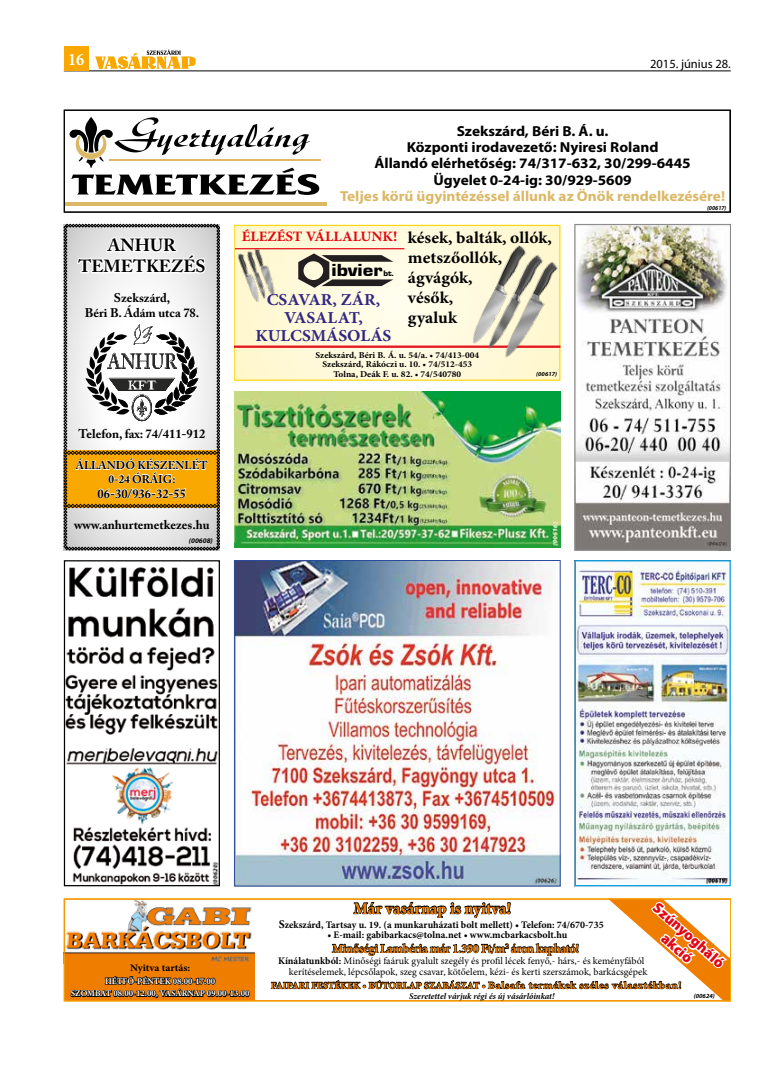
<style>
.page{position:relative;width:784px;height:1074px;background:#fff}
.page>*{position:absolute;margin:0;border:0;box-sizing:border-box;transform-origin:0 0}
.t1{font:900 18px "Eurostile";color:#000;scale:1.14 1}
.t2{font:700 17.5px/21px "Adobe Caslon Pro";color:#000;text-align:center}
.t3{font:700 condensed 17.5px "Minion Pro";color:#fff}
.t4{font:700 16.75px/20.1px "Minion Pro";color:#000;scale:1.05 1}
.t5{font:700 16.75px/17.9px "Minion Pro";color:#312783;text-align:center;scale:1.05 1}
.t6{font:700 16.25px "Minion Pro";color:#ef7d00}
.t7{font:900 15px/17.5px "Myriad Pro";color:#e30613;text-align:center}
.t8{font:700 14.5px/16.4px "Myriad Pro";color:#000;text-align:center;scale:1.05 1}
.t9{font:700 14.5px "Myriad Pro";color:#dab866;scale:1.05 1}
.t10{font:700 12.5px/15px "Adobe Caslon Pro";color:#000;text-align:center}
.t11{font:700 12.5px "Minion Pro";letter-spacing:-.03em;color:#ef7d00}
.t12{font:12.5px "Myriad Pro";color:#000}
.t13{font:700 11.25px/13.5px "Adobe Caslon Pro";color:#000;text-align:center}
.t14{font:10px/11.2px "Minion Pro";color:#000;text-align:right}
.t15{font:700 10px "Minion Pro";color:#000}
.t16{font:700 10px "Minion Pro";color:#000;scale:1.07 1}
.t17{font:700 9.62px "Minion Pro";color:#ef7d00;scale:1.05 1}
.t18{font:700 9px/9.6px "Minion Pro";color:#000;text-align:center;scale:1.05 1}
.t19{font:700 8.75px/12.5px "Minion Pro";color:#fff;text-align:center}
.t20{font:italic 700 8.75px "Minion Pro";color:#000}
.t21{font:italic 700 7px "Myriad Pro";color:#000}
.t22{font:italic 700 6.25px "Myriad Pro";color:#000}
.t23{font:italic 700 6px "Myriad Pro";color:#000;scale:.96 1}
.t24{font:italic 700 6px "Myriad Pro";color:#000;scale:1.05 1}
.s1{font-size:14.38px;color:#e30613}
.s2{font-size:8.12px}
.s3{font-size:11.88px}
.s4{font-weight:700}
.s5{font-size:10.12px}
</style>
<div class="page">
<hr style="left:64px;top:71px;width:666px;height:1px;background:#000">
<div style="left:64px;top:46px;width:25px;height:25px;background:#f8a800"></div>
<svg style="left:95px;top:50px;width:100px;height:19px"></svg>
<hr style="left:109px;top:159px;width:212px;height:2px;background:#dab866">
<svg style="left:69px;top:117px;width:250px;height:78px"></svg>
<hr style="left:64px;top:202px;width:262px;height:3px;background:#dab866">
<div style="left:64px;top:110px;width:666px;height:102px;border:1px solid #000"></div>
<img style="left:66px;top:907px;width:188px;height:55px">
<div style="left:64px;top:962px;width:190px;height:39px;background:#ef7d00"></div>
<svg style="left:70px;top:900px;width:180px;height:99px"></svg>
<svg style="left:270px;top:900px;width:458px;height:99px"></svg>
<div style="left:64px;top:898px;width:666px;height:103px;border:1px solid #f8a800"></div>
<svg style="left:64px;top:224px;width:156px;height:326px"></svg>
<img style="left:576px;top:226px;width:152px;height:322px">
<div style="left:574px;top:224px;width:156px;height:326px;border:1px solid #878787"></div>
<img style="left:576px;top:562px;width:152px;height:322px">
<div style="left:574px;top:560px;width:156px;height:326px;border:1px solid #009fe3"></div>
<img style="left:66px;top:567px;width:152px;height:317px">
<div style="left:64px;top:560px;width:156px;height:326px;border:1px solid #000"></div>
<img style="left:236px;top:562px;width:322px;height:322px">
<div style="left:234px;top:560px;width:326px;height:326px;border:1px solid #2b4c9c"></div>
<svg style="left:236px;top:227px;width:322px;height:152px;background:#fef9dc"></svg>
<div style="left:234px;top:225px;width:326px;height:156px;border:1px solid #ffd70f"></div>
<svg style="left:298px;top:253px;width:95px;height:35px;background:#a8a495"></svg>
<img style="left:236px;top:246px;width:44px;height:58px">
<hr style="left:235px;top:248px;width:169px;height:1px;background:#e30613">
<hr style="left:234px;top:345px;width:326px;height:3px;background:#e30613">
<img style="left:466px;top:243px;width:94px;height:122px">
<img style="left:234px;top:391px;width:326px;height:156px">
<h2 class="t3" style="left:68px;top:47px;width:18px">16</h2>
<p class="t12" style="left:649px;top:56px;width:82px">2015. június 28.</p>
<h2 class="t2" style="left:78px;top:235px;width:128px">ANHUR<br>TEMETKEZÉS</h2>
<p class="t10" style="left:85px;top:290px;width:116px">Szekszárd,<br>Béri B. Ádám utca 78.</p>
<p class="t10" style="left:78px;top:427px;width:128px">Telefon, fax: 74/411-912</p>
<p class="t13" style="left:76px;top:458px;width:133px">ÁLLANDÓ KÉSZENLÉT<br>0-24 ÓRÁIG:</p>
<p class="t10" style="left:98px;top:486px;width:90px">06-30/936-32-55</p>
<p class="t10" style="left:74px;top:517px;width:137px">www.anhurtemetkezes.hu</p>
<p class="t21" style="left:189px;top:536px;width:25px">(00608)</p>
<h3 class="t8" style="left:374px;top:122px;width:302px">Szekszárd, Béri B. Á. u.<br>Központi irodavezető: Nyiresi Roland<br>Állandó elérhetőség: 74/317-632, 30/299-6445<br>Ügyelet 0-24-ig: 30/929-5609</h3>
<h3 class="t9" style="left:340px;top:187px;width:368px">Teljes körű ügyintézéssel állunk az Önök rendelkezésére!</h3>
<p class="t23" style="left:706px;top:204px;width:22px">(00617)</p>
<h3 class="t4" style="left:407px;top:227px;width:139px;text-indent:-166px"><span class="s1">ÉLEZÉST VÁLLALUNK!</span> kések, balták, ollók, metszőollók, ágvágók,<br>vésők,<br>gyaluk</h3>
<h1 class="t1" style="left:331px;top:260px;width:56px">ibvier <span class="s2">bt.</span></h1>
<h3 class="t5" style="left:255px;top:291px;width:131px">CSAVAR, ZÁR,<br>VASALAT,<br>KULCSMÁSOLÁS</h3>
<p class="t18" style="left:315px;top:350px;width:157px">Szekszárd, Béri B. Á. u. 54/a. • 74/413-004<br>Szekszárd, Rákóczi u. 10. • 74/512-453<br>Tolna, Deák F. u. 82. • 74/540780</p>
<p class="t24" style="left:536px;top:370px;width:21px">(00617)</p>
<p class="t16" style="left:130px;top:961px;width:58px">Nyitva tartás:</p>
<p class="t19" style="left:71px;top:974px;width:180px">HÉTFŐ-PÉNTEK 08.00-17.00<br>SZOMBAT 08.00-12.00, VASÁRNAP 09.00-13.00</p>
<h3 class="t7" style="left:660px;top:898px;width:91px;rotate:41deg">Szúnyogháló akció</h3>
<h3 class="t6" style="left:353px;top:897px;width:159px">Már vasárnap is nyitva!</h3>
<p class="t15" style="left:278px;top:917px;width:326px"><span class="s3">S</span>zekszárd, Tartsay u. 19. (a munkaruházati bolt mellett) • Telefon: 74/670-735</p>
<p class="t15" style="left:327px;top:928px;width:241px">• E-mail: gabibarkacs@tolna.net • www.mcbarkacsbolt.hu</p>
<p class="t11" style="left:332px;top:939px;width:248px">Minőségi Lambéria már 1.390 Ft/m<sup>2</sup> áron kapható!</p>
<p class="t14" style="left:278px;top:955px;width:370px"><span class="s4">Kínálatunkból:</span> Minőségi faáruk gyalult szegély és profil lécek fenyő,- hárs,- és keményfából kerítéselemek, lépcsőlapok, szeg csavar, kötőelem, kézi- és kerti szerszámok, barkácsgépek</p>
<p class="t17" style="left:271px;top:978px;width:392px">FAIPARI FESTÉKEK • BÚTORLAP SZABÁSZAT • <span class="s5">Balsafa termékek széles választékban!</span></p>
<p class="t20" style="left:409px;top:990px;width:147px">Szeretettel várjuk régi és új vásárlóinkat!</p>
<p class="t22" style="left:693px;top:991px;width:22px">(00624)</p>
</div>
